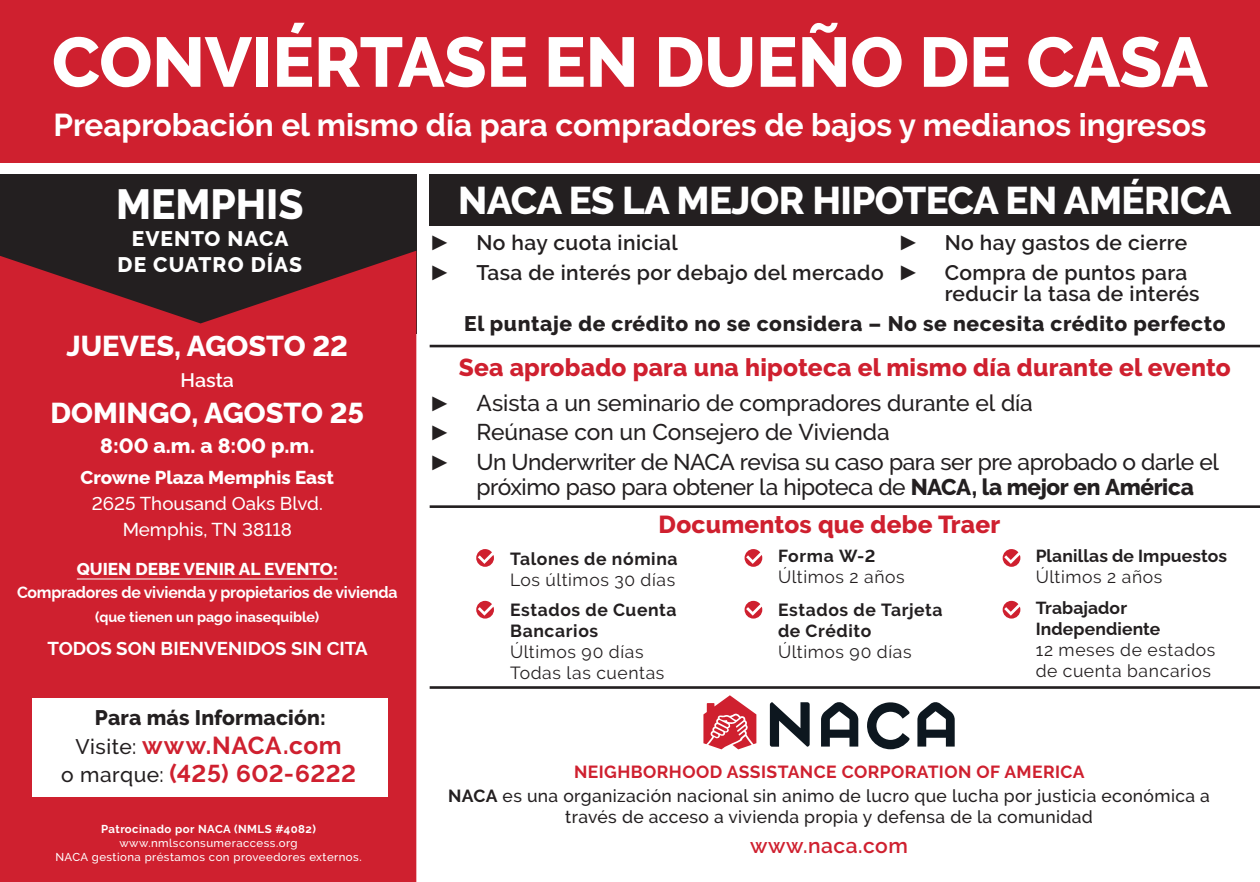
<style>
.page{position:relative;width:1260px;height:882px;background:#fff}
.page>*{position:absolute;margin:0;border:0;box-sizing:border-box;transform-origin:0 0}
.t1{font:800 70px "Raleway";letter-spacing:-.005em;color:#fff}
.t2{font:800 42px "Raleway";color:#fff}
.t3{font:800 38.5px "Raleway";letter-spacing:-.015em;color:#fff}
.t4{font:700 31.5px "Raleway";color:#fff}
.t5{font:800 28.88px "Rawline";color:#fff}
.t6{font:800 24.5px "Raleway";letter-spacing:.01em;color:#cf202f}
.t7{font:700 24.5px "Rawline";letter-spacing:.02em;color:#cf202f}
.t8{font:700 24.5px "Raleway";letter-spacing:.02em;color:#cf202f}
.t9{font:500 22.75px/29.8px "Raleway";letter-spacing:-.015em;color:#231f20}
.t10{font:600 21px/29.8px "Raleway";letter-spacing:.02em;color:#231f20}
.t11{font:800 21px "Raleway";letter-spacing:.03em;color:#231f20}
.t12{font:800 21px/26.2px "Raleway";letter-spacing:.05em;color:#fff;text-align:center}
.t13{font:800 21px "Raleway";letter-spacing:.01em;color:#231f20}
.t14{font:800 21px "Rawline";color:#fff}
.t15{font:600 21px "Raleway";letter-spacing:.025em;color:#cf202f}
.t16{font:600 19.6px "Rawline";color:#fff}
.t17{font:500 18.72px/25.7px "Rawline";color:#fff;text-align:center}
.t18{font:700 18.72px "Rawline";color:#fff}
.t19{font:800 18.72px "Rawline";color:#fff}
.t20{font:500 17.5px/24.5px "Raleway";letter-spacing:.02em;color:#231f20;text-align:center}
.t21{font:17.5px/21px "Raleway";letter-spacing:.035em;color:#231f20}
.t22{font:700 17.5px/21px "Raleway";letter-spacing:.035em;color:#231f20}
.t23{font:700 17.5px/21px "Rawline";letter-spacing:.005em;color:#231f20}
.t24{font:800 17.32px "Rawline";color:#fff}
.t25{font:700 16.28px "Rawline";letter-spacing:-.015em;color:#fff}
.t26{font:700 14.35px "Rawline";color:#fff}
.t27{font:500 11.38px/13.7px "Raleway";letter-spacing:.04em;color:#fff;text-align:center}
.t28{font:700 11.38px "Raleway";letter-spacing:.04em;color:#fff}
.s1{font-family:"Arial";font-weight:400}
.s2{font-weight:500;font-size:21px;color:#231f20}
.s3{font-family:"Raleway";font-weight:500;font-size:21px;color:#231f20}
.s4{font-family:"Arial";font-weight:400;font-size:21px}
.s5{font-weight:800}
.s6{font-weight:700;color:#cf202f}
.s7{font-weight:700}
</style>
<div class="page">
<div style="left:0;top:0;width:1260px;height:163px;background:#cf202f"></div>
<div style="left:0;top:174px;width:416px;height:159px;background:#231f20"></div>
<svg style="left:0;top:251px;width:416px;height:631px;background:#c3202e"></svg>
<div style="left:430px;top:174px;width:830px;height:52px;background:#231f20"></div>
<hr style="left:430px;top:505px;width:830px;height:3px;background:#231f20">
<hr style="left:430px;top:345px;width:830px;height:2px;background:#231f20">
<hr style="left:430px;top:686px;width:830px;height:3px;background:#231f20">
<svg style="left:476px;top:549px;width:18px;height:18px"></svg>
<svg style="left:745px;top:549px;width:17px;height:18px"></svg>
<svg style="left:1003px;top:549px;width:17px;height:18px"></svg>
<svg style="left:476px;top:601px;width:18px;height:18px"></svg>
<svg style="left:745px;top:601px;width:17px;height:18px"></svg>
<svg style="left:1003px;top:601px;width:17px;height:18px"></svg>
<hr style="left:77px;top:579px;width:261px;height:1px;background:#fff">
<div style="left:32px;top:698px;width:355px;height:98px;background:#fff"></div>
<svg style="left:703px;top:695px;width:53px;height:54px"></svg>
<svg style="left:821px;top:702px;width:37px;height:45px"></svg>
<svg style="left:917px;top:702px;width:38px;height:45px"></svg>
<svg style="left:770px;top:702px;width:40px;height:45px"></svg>
<svg style="left:867px;top:702px;width:43px;height:47px"></svg>
<h1 class="t1" style="left:52px;top:22px;width:1158px">CONVIÉRTASE EN DUEÑO DE CASA</h1>
<h3 class="t4" style="left:54px;top:107px;width:1154px">Preaprobación el mismo día para compradores de bajos y medianos ingresos</h3>
<h2 class="t2" style="left:116px;top:181px;width:189px">MEMPHIS</h2>
<h3 class="t3" style="left:458px;top:178px;width:775px">NACA ES LA MEJOR HIPOTECA EN AMÉRICA</h3>
<p class="t12" style="left:118px;top:225px;width:186px">EVENTO NACA<br>DE CUATRO DÍAS</p>
<p class="t10" style="left:430px;top:228px;width:456px"><span class="s1">►</span> No hay cuota inicial<br><span class="s1">►</span> Tasa de interés por debajo del mercado</p>
<p class="t10" style="left:898px;top:228px;width:291px"><span class="s1">►</span> No hay gastos de cierre <span class="s1">►</span> Compra de puntos para</p>
<p class="t10" style="left:945px;top:279px;width:256px">reducir la tasa de interés</p>
<p class="t5" style="left:66px;top:324px;width:283px">JUEVES, AGOSTO 22</p>
<p class="t16" style="left:181px;top:364px;width:55px">Hasta</p>
<p class="t5" style="left:50px;top:391px;width:315px">DOMINGO, AGOSTO 25</p>
<p class="t14" style="left:100px;top:430px;width:216px">8:00 a.m. a 8:00 p.m.</p>
<p class="t19" style="left:81px;top:463px;width:255px">Crowne Plaza Memphis East</p>
<p class="t17" style="left:92px;top:488px;width:232px">2625 Thousand Oaks Blvd.<br>Memphis, TN 38118</p>
<p class="t24" style="left:77px;top:556px;width:263px">QUIEN DEBE VENIR AL EVENTO:</p>
<p class="t25" style="left:17px;top:580px;width:382px">Compradores de vivienda y propietarios de vivienda</p>
<p class="t26" style="left:95px;top:606px;width:226px">(que tienen un pago inasequible)</p>
<p class="t18" style="left:47px;top:634px;width:322px">TODOS SON BIENVENIDOS SIN CITA</p>
<p class="t13" style="left:95px;top:705px;width:233px">Para más Información:</p>
<p class="t8" style="left:75px;top:732px;width:268px"><span class="s2">Visite:</span> www.NACA.com</p>
<p class="t7" style="left:61px;top:755px;width:297px"><span class="s3">o marque:</span> (425) 602-6222</p>
<p class="t28" style="left:101px;top:823px;width:216px">Patrocinado por NACA (NMLS #4082)</p>
<p class="t27" style="left:55px;top:836px;width:308px">www.nmlsconsumeraccess.org<br>NACA gestiona préstamos con proveedores externos.</p>
<p class="t11" style="left:464px;top:312px;width:763px">El puntaje de crédito no se considera – No se necesita crédito perfecto</p>
<p class="t6" style="left:459px;top:353px;width:774px">Sea aprobado para una hipoteca el mismo día durante el evento</p>
<p class="t9" style="left:430px;top:388px;width:791px"><span class="s4">►</span> Asista a un seminario de compradores durante el día<br><span class="s4">►</span> Reúnase con un Consejero de Vivienda<br><span class="s4">►</span> Un Underwriter de NACA revisa su caso para ser pre aprobado o darle el</p>
<p class="t9" style="left:476px;top:472px;width:719px">próximo paso para obtener la hipoteca de <span class="s5">NACA, la mejor en América</span></p>
<p class="t6" style="left:659px;top:511px;width:343px">Documentos que debe Traer</p>
<p class="t22" style="left:510px;top:548px;width:169px">Talones de nómina</p>
<p class="t21" style="left:510px;top:569px;width:167px">Los últimos 30 días</p>
<p class="t23" style="left:778px;top:544px;width:99px">Forma W-2</p>
<p class="t21" style="left:778px;top:567px;width:128px">Últimos 2 años</p>
<p class="t22" style="left:510px;top:600px;width:168px">Estados de Cuenta<br>Bancarios</p>
<p class="t21" style="left:510px;top:642px;width:156px">Últimos 90 días<br>Todas las cuentas</p>
<p class="t22" style="left:778px;top:600px;width:166px">Estados de Tarjeta de Crédito</p>
<p class="t21" style="left:778px;top:642px;width:135px">Últimos 90 días</p>
<p class="t23" style="left:1036px;top:544px;width:193px">Planillas de Impuestos</p>
<p class="t21" style="left:1036px;top:567px;width:128px">Últimos 2 años</p>
<p class="t23" style="left:1036px;top:596px;width:126px">Trabajador<br>Independiente</p>
<p class="t21" style="left:1036px;top:639px;width:181px">12 meses de estados de cuenta bancarios</p>
<p class="t20" style="left:448px;top:759px;width:763px"><span class="s6">NEIGHBORHOOD ASSISTANCE CORPORATION OF AMERICA<br></span><span class="s7">NACA</span> es una organización nacional sin animo de lucro que lucha por justicia económica a</p>
<p class="t20" style="left:565px;top:805px;width:529px">través de acceso a vivienda propia y defensa de la comunidad</p>
<p class="t15" style="left:750px;top:833px;width:159px">www.naca.com</p>
</div>
